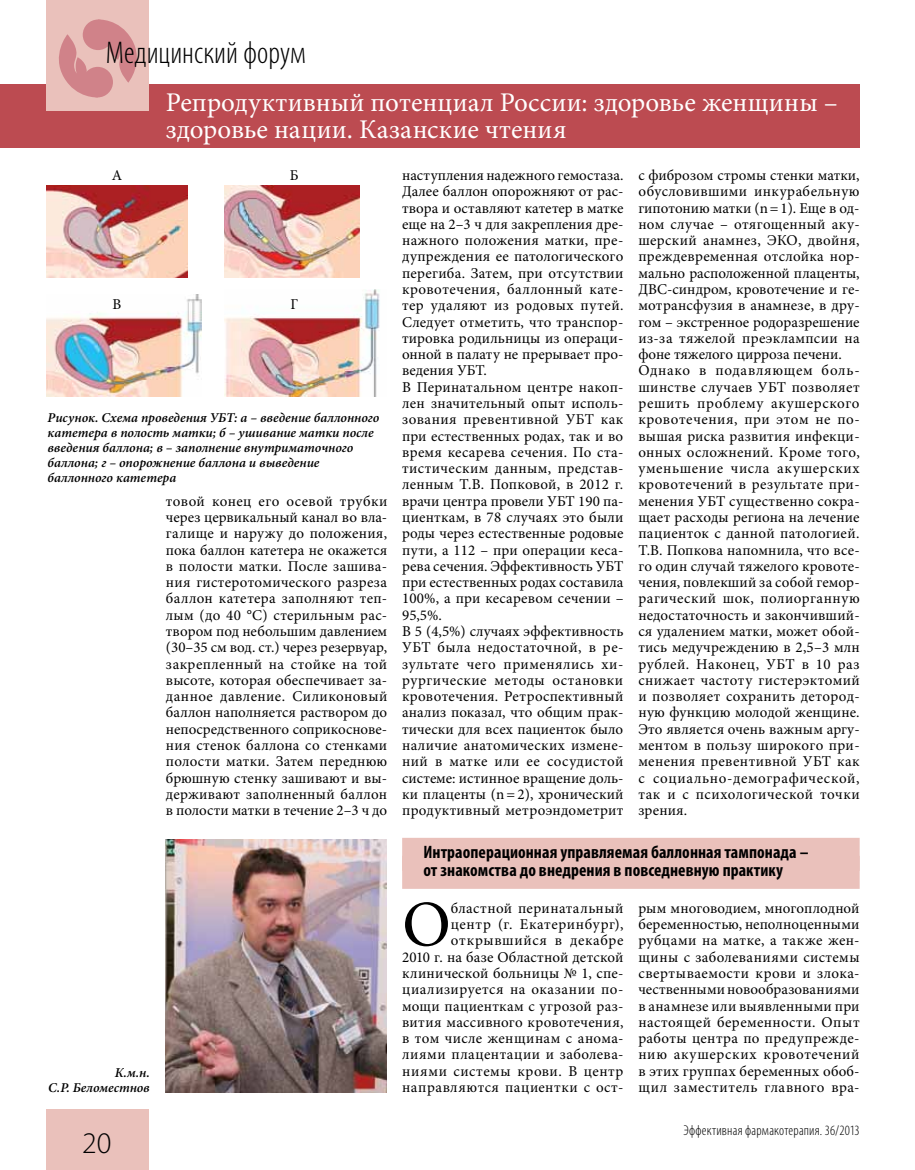
<style>
.page{position:relative;width:915px;height:1170px;background:#fff}
.page>*{position:absolute;margin:0;border:0;box-sizing:border-box;transform-origin:0 0}
.t1{font:65.1px "Minion Pro";color:#000}
.t2{font:300 condensed 31.5px "Myriad Pro";color:#000}
.t3{font:300 30px "Myriad Pro";color:#000}
.t4{font:27px/27px "Minion Pro";letter-spacing:.005em;color:#fff}
.t5{font:700 condensed 18px/18px "Myriad Pro";letter-spacing:.005em;color:#000}
.t6{font:15px/16.2px "Minion Pro";letter-spacing:.02em;color:#000;text-align:justify}
.t7{font:300 condensed 14.25px "Myriad Pro";letter-spacing:.015em;color:#000}
.t8{font:italic 600 13.5px/15px "Minion Pro";color:#000;text-align:right}
</style>
<div class="page">
<div style="left:47px;top:1108px;width:102px;height:61px;background:#eac1bb"></div>
<div style="left:0;top:84px;width:859px;height:63px;background:#bc4b51"></div>
<div style="left:47px;top:0;width:102px;height:111px;background:#eac1bb"></div>
<svg style="left:59px;top:19px;width:78px;height:79px"></svg>
<div style="left:402px;top:837px;width:457px;height:33px;background:#eac1bb"></div>
<div style="left:402px;top:855px;width:457px;height:33px;background:#eac1bb"></div>
<img style="left:165px;top:839px;width:221px;height:252px">
<img style="left:47px;top:186px;width:140px;height:92px">
<img style="left:47px;top:294px;width:155px;height:103px">
<img style="left:224px;top:186px;width:135px;height:92px">
<img style="left:224px;top:289px;width:156px;height:107px">
<h2 class="t2" style="left:106px;top:34px;width:201px">Медицинский форум</h2>
<h3 class="t4" style="left:166px;top:89px;width:673px">Репродуктивный потенциал России: здоровье женщины – здоровье нации. Казанские чтения</h3>
<p class="t6" style="left:112px;top:167px;width:12px">А</p>
<p class="t6" style="left:290px;top:167px;width:10px">Б</p>
<p class="t6" style="left:112px;top:296px;width:10px">В</p>
<p class="t6" style="left:290px;top:296px;width:9px">Г</p>
<p class="t8" style="left:47px;top:410px;width:333px;text-align:left">Рисунок. Схема проведения УБТ: а – введение баллонного катетера в полость матки; б – ушивание матки после введения баллона; в – заполнение внутриматочного баллона; г – опорожнение баллона и выведение баллонного катетера</p>
<p class="t6" style="left:166px;top:493px;width:223px">товой конец его осевой трубки через цервикальный канал во вла&shy;галище и наружу до положения, пока баллон катетера не окажется в полости матки. После зашива&shy;ния гистеротомического разреза баллон катетера заполняют теп&shy;лым (до 40 °С) стерильным рас&shy;твором под небольшим давлением (30–35 см вод. ст.) через резервуар, закрепленный на стойке на той высоте, которая обеспечивает за&shy;данное давление. Силиконовый баллон наполняется раствором до непосредственного соприкоснове&shy;ния стенок баллона со стенками полости матки. Затем переднюю брюшную стенку зашивают и вы&shy;держивают заполненный баллон в полости матки в течение 2–3 ч до</p>
<p class="t8" style="left:48px;top:1065px;width:103px">К.м.н.<br>С.Р. Беломестнов</p>
<h3 class="t3" style="left:82px;top:1126px;width:31px">20</h3>
<p class="t6" style="left:402px;top:167px;width:223px;text-align:left">наступления надежного гемостаза.<br>Далее баллон опорожняют от рас&shy;твора и оставляют катетер в матке еще на 2–3 ч для закрепления дре&shy;нажного положения матки, пре&shy;дупреждения ее патологического перегиба. Затем, при отсутствии кровотечения, баллонный кате&shy;тер удаляют из родовых путей.<br>Следует отметить, что транспор&shy;тировка родильницы из операци&shy;онной в палату не прерывает про&shy;ведения УБТ.<br>В Перинатальном центре накоп&shy;лен значительный опыт исполь&shy;зования превентивной УБТ как при естественных родах, так и во время кесарева сечения. По ста&shy;тистическим данным, представ&shy;ленным Т.В. Попковой, в 2012 г. врачи центра провели УБТ 190 па&shy;циенткам, в 78 случаях это были роды через естественные родовые пути, а 112 – при операции кеса&shy;рева сечения. Эффективность УБТ при естественных родах составила<br>100%, а при кесаревом сечении –<br>95,5%.<br>В 5 (4,5%) случаях эффективность<br>УБТ была недостаточной, в ре&shy;зультате чего применялись хи&shy;рургические методы остановки кровотечения. Ретроспективный анализ показал, что общим прак&shy;тически для всех пациенток было наличие анатомических измене&shy;ний в матке или ее сосудистой системе: истинное вращение доль&shy;ки плаценты (n=2), хронический продуктивный метроэндометрит</p>
<p class="t6" style="left:638px;top:167px;width:223px;text-align:left">с фиброзом стромы стенки матки, обусловившими инкурабельную гипотонию матки (n=1). Еще в од&shy;ном случае – отягощенный аку&shy;шерский анамнез, ЭКО, двойня, преждевременная отслойка нор&shy;мально расположенной плаценты,<br>ДВС-синдром, кровотечение и ге&shy;мотрансфузия в анамнезе, в дру&shy;гом – экстренное родоразрешение из-за тяжелой преэклампсии на фоне тяжелого цирроза печени.<br>Однако в подавляющем боль&shy;шинстве случаев УБТ позволяет решить проблему акушерского кровотечения, при этом не по&shy;вышая риска развития инфекци&shy;онных осложнений. Кроме того, уменьшение числа акушерских кровотечений в результате при&shy;менения УБТ существенно сокра&shy;щает расходы региона на лечение пациенток с данной патологией.<br>Т.В. Попкова напомнила, что все&shy;го один случай тяжелого кровоте&shy;чения, повлекший за собой гемор&shy;рагический шок, полиорганную недостаточность и закончивший&shy;ся удалением матки, может обой&shy;тись медучреждению в 2,5–3 млн рублей. Наконец, УБТ в 10 раз снижает частоту гистерэктомий и позволяет сохранить детород&shy;ную функцию молодой женщине.<br>Это является очень важным аргу&shy;ментом в пользу широкого при&shy;менения превентивной УБТ как с социально-демографической, так и с психологической точки зрения.</p>
<p class="t5" style="left:423px;top:842px;width:386px">Интраоперационная управляемая баллонная тампонада – от знакомства до внедрения в повседневную практику</p>
<p class="t6" style="left:402px;top:899px;width:223px;text-align:right">бластной перинатальный<br>центр (г. Екатеринбург), открывшийся в декабре<br>2010 г. на базе Областной детской клинической больницы № 1, спе&shy;циализируется на оказании по&shy;мощи пациенткам с угрозой раз&shy;вития массивного кровотечения, в том числе женщинам с анома&shy;лиями плацентации и заболева&shy;ниями системы крови. В центр направляются пациентки с ост-</p>
<p class="t6" style="left:638px;top:899px;width:223px">рым многоводием, многоплодной беременностью, неполноценными рубцами на матке, а также жен&shy;щины с заболеваниями системы свертываемости крови и злока&shy;чественными новообразованиями в анамнезе или выявленными при настоящей беременности. Опыт работы центра по предупрежде&shy;нию акушерских кровотечений в этих группах беременных обоб&shy;щил заместитель главного вра-</p>
<h1 class="t1" style="left:402px;top:880px;width:50px">О</h1>
<p class="t7" style="left:683px;top:1121px;width:178px">Эффективная фармакотерапия. 36/2013</p>
</div>
